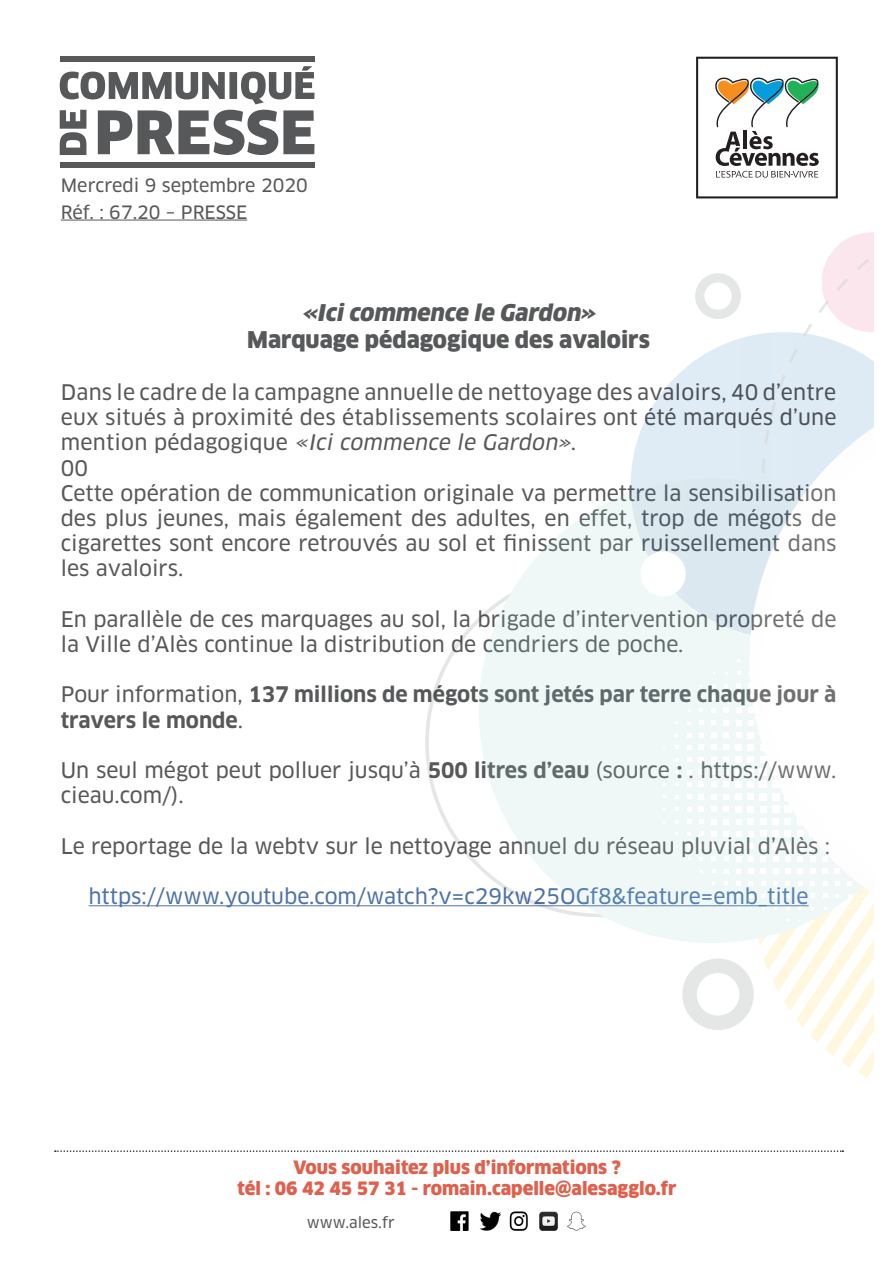
<style>
.page{position:relative;width:893px;height:1263px;background:#fff}
.page>*{position:absolute;margin:0;border:0;box-sizing:border-box;transform-origin:0 0}
.t1{font:900 22.5px "Clan OT";color:#57585a}
.t2{font:italic 900 22.5px "Clan OT";color:#57585a}
.t3{font:21px/25.2px "Clan OT News";color:#57585a;text-align:justify}
.t4{font:700 21px/25.2px "Clan OT";color:#57585a}
.t5{font:21px "Clan OT News";color:#4d72ac}
.t6{font:900 18px "Clan OT";color:#de604d}
.t7{font:18px "Clan OT News";color:#57585a}
.t8{font:15px "Clan OT News";color:#57585a}
.s1{font-style:italic}
.s2{font-family:"Clan OT News";font-weight:400}
.s3{font-family:"Clan OT";font-weight:700}
</style>
<div class="page">
<img style="left:450px;top:1211px;width:136px;height:19px">
<svg style="left:98px;top:110px;width:217px;height:45px"></svg>
<svg style="left:60px;top:110px;width:26px;height:45px"></svg>
<svg style="left:60px;top:66px;width:255px;height:38px"></svg>
<div style="left:60px;top:57px;width:255px;height:5px;background:#57585a"></div>
<div style="left:60px;top:162px;width:255px;height:6px;background:#57585a"></div>
<hr style="left:89px;top:905px;width:720px;height:1px;background:#4d72ac">
<hr style="left:61px;top:220px;width:186px;height:1px;background:#57585a">
<svg style="left:479px;top:481px;width:281px;height:462px;fill:#eff8f7"></svg>
<svg style="left:737px;top:671px;width:3px;height:4px"></svg>
<svg style="left:724px;top:684px;width:4px;height:3px"></svg>
<svg style="left:736px;top:683px;width:5px;height:5px"></svg>
<svg style="left:712px;top:696px;width:4px;height:4px"></svg>
<svg style="left:724px;top:696px;width:4px;height:4px"></svg>
<svg style="left:736px;top:695px;width:5px;height:5px"></svg>
<svg style="left:699px;top:708px;width:4px;height:4px"></svg>
<svg style="left:711px;top:708px;width:5px;height:5px"></svg>
<svg style="left:724px;top:708px;width:5px;height:5px"></svg>
<svg style="left:736px;top:708px;width:5px;height:5px"></svg>
<svg style="left:687px;top:721px;width:4px;height:3px"></svg>
<svg style="left:699px;top:720px;width:5px;height:5px"></svg>
<svg style="left:711px;top:720px;width:5px;height:5px"></svg>
<svg style="left:723px;top:720px;width:6px;height:5px"></svg>
<svg style="left:736px;top:720px;width:5px;height:5px"></svg>
<svg style="left:687px;top:733px;width:4px;height:4px"></svg>
<svg style="left:699px;top:733px;width:5px;height:4px"></svg>
<svg style="left:711px;top:732px;width:5px;height:6px"></svg>
<svg style="left:723px;top:732px;width:6px;height:6px"></svg>
<svg style="left:736px;top:732px;width:5px;height:6px"></svg>
<svg style="left:687px;top:745px;width:4px;height:4px"></svg>
<svg style="left:699px;top:745px;width:5px;height:5px"></svg>
<svg style="left:711px;top:745px;width:5px;height:5px"></svg>
<svg style="left:723px;top:744px;width:6px;height:6px"></svg>
<svg style="left:735px;top:744px;width:6px;height:6px"></svg>
<div style="left:748px;top:744px;width:6px;height:7px;background:#fff"></div>
<svg style="left:687px;top:757px;width:4px;height:5px"></svg>
<svg style="left:699px;top:757px;width:5px;height:5px"></svg>
<svg style="left:711px;top:757px;width:5px;height:5px"></svg>
<svg style="left:723px;top:757px;width:6px;height:6px"></svg>
<div style="left:735px;top:757px;width:7px;height:6px;background:#fff"></div>
<div style="left:747px;top:756px;width:7px;height:7px;background:#fff"></div>
<svg style="left:675px;top:770px;width:4px;height:4px"></svg>
<svg style="left:687px;top:770px;width:4px;height:4px"></svg>
<svg style="left:699px;top:769px;width:5px;height:6px"></svg>
<svg style="left:711px;top:769px;width:6px;height:6px"></svg>
<svg style="left:723px;top:769px;width:6px;height:6px"></svg>
<div style="left:735px;top:769px;width:7px;height:6px;background:#fff"></div>
<div style="left:747px;top:769px;width:7px;height:6px;background:#fff"></div>
<svg style="left:675px;top:783px;width:4px;height:3px"></svg>
<svg style="left:687px;top:782px;width:4px;height:5px"></svg>
<svg style="left:699px;top:782px;width:5px;height:5px"></svg>
<svg style="left:711px;top:782px;width:6px;height:5px"></svg>
<svg style="left:723px;top:781px;width:6px;height:6px"></svg>
<div style="left:735px;top:781px;width:7px;height:7px;background:#fff"></div>
<div style="left:747px;top:781px;width:7px;height:7px;background:#fff"></div>
<svg style="left:675px;top:795px;width:3px;height:4px"></svg>
<svg style="left:687px;top:794px;width:4px;height:5px"></svg>
<svg style="left:699px;top:794px;width:5px;height:5px"></svg>
<svg style="left:711px;top:794px;width:6px;height:6px"></svg>
<svg style="left:723px;top:794px;width:6px;height:6px"></svg>
<div style="left:735px;top:794px;width:7px;height:6px;background:#fff"></div>
<div style="left:747px;top:793px;width:7px;height:7px;background:#fff"></div>
<svg style="left:675px;top:807px;width:3px;height:4px"></svg>
<svg style="left:687px;top:807px;width:4px;height:4px"></svg>
<svg style="left:699px;top:807px;width:5px;height:5px"></svg>
<svg style="left:711px;top:806px;width:5px;height:6px"></svg>
<svg style="left:723px;top:806px;width:6px;height:6px"></svg>
<div style="left:735px;top:806px;width:7px;height:6px;background:#fff"></div>
<svg style="left:687px;top:819px;width:4px;height:5px"></svg>
<svg style="left:699px;top:819px;width:5px;height:5px"></svg>
<svg style="left:711px;top:819px;width:5px;height:5px"></svg>
<svg style="left:723px;top:819px;width:6px;height:5px"></svg>
<svg style="left:735px;top:818px;width:6px;height:6px"></svg>
<div style="left:748px;top:818px;width:6px;height:7px;background:#fff"></div>
<svg style="left:687px;top:832px;width:4px;height:4px"></svg>
<svg style="left:699px;top:832px;width:5px;height:4px"></svg>
<svg style="left:711px;top:831px;width:5px;height:5px"></svg>
<svg style="left:723px;top:831px;width:6px;height:6px"></svg>
<svg style="left:736px;top:831px;width:5px;height:6px"></svg>
<svg style="left:687px;top:845px;width:4px;height:3px"></svg>
<svg style="left:699px;top:844px;width:4px;height:4px"></svg>
<svg style="left:711px;top:844px;width:5px;height:5px"></svg>
<svg style="left:723px;top:844px;width:6px;height:5px"></svg>
<svg style="left:736px;top:843px;width:5px;height:6px"></svg>
<svg style="left:712px;top:856px;width:4px;height:5px"></svg>
<svg style="left:724px;top:856px;width:5px;height:5px"></svg>
<svg style="left:736px;top:856px;width:5px;height:5px"></svg>
<svg style="left:712px;top:869px;width:4px;height:4px"></svg>
<svg style="left:724px;top:869px;width:4px;height:4px"></svg>
<svg style="left:736px;top:869px;width:5px;height:4px"></svg>
<svg style="left:724px;top:882px;width:4px;height:3px"></svg>
<svg style="left:736px;top:881px;width:4px;height:4px"></svg>
<svg style="left:760px;top:942px;width:114px;height:135px"></svg>
<svg style="left:631px;top:332px;width:243px;height:306px"></svg>
<svg style="left:822px;top:232px;width:52px;height:100px"></svg>
<div style="left:682px;top:958px;width:72px;height:72px;border:14px solid #57585a;border-radius:50%"></div>
<div style="left:695px;top:273px;width:46px;height:46px;border:9px solid #57585a;border-radius:50%"></div>
<svg style="left:749px;top:379px;width:125px;height:563px"></svg>
<div style="left:641px;top:551px;width:45px;height:45px;background:#fff;border-radius:50%"></div>
<svg style="left:696px;top:57px;width:142px;height:141px"></svg>
<svg style="left:55px;top:1150px;width:786px;height:2px"></svg>
<p class="t7" style="left:61px;top:174px;width:248px">Mercredi 9 septembre 2020</p>
<p class="t7" style="left:61px;top:201px;width:188px">Réf. : 67.20 – PRESSE</p>
<p class="t2" style="left:302px;top:299px;width:300px">«Icicommence le Gardon»</p>
<p class="t1" style="left:247px;top:326px;width:404px">Marquage pédagogique des avaloirs</p>
<p class="t3" style="left:61px;top:380px;width:777px">Dans le cadre de la campagne annuelle de nettoyage des avaloirs, 40 d’entre eux situés à proximité des établissements scolaires ont été marqués d’une m e n t i o n p é d a go g i q u e <span class="s1">«Ici commence le Gardon»</span>.</p>
<p class="t3" style="left:61px;top:455px;width:29px">00</p>
<p class="t3" style="left:61px;top:481px;width:777px">Cette opération de communication originale va permettre la sensibilisation des plus jeunes, mais également des adultes, en effet, trop de mégots de cigarettes sont encore retrouvés au sol et finissent par ruissellement dans les avaloirs.</p>
<p class="t3" style="left:61px;top:607px;width:777px">En parallèle de ces marquages au sol, la brigade d’intervention propreté de la Ville d’Alès continue la distribution de cendriers de poche.</p>
<p class="t4" style="left:61px;top:682px;width:777px"><span class="s2">Pour information,</span> 137 millions de mégots sont jetés par terre chaque jour à travers le monde<span class="s2">.</span></p>
<p class="t3" style="left:61px;top:758px;width:777px">Un seul mégot peut polluer jusqu’à <span class="s3">500 litres d’eau</span> (source <span class="s3">:</span> . https://www. cieau.com/).</p>
<p class="t3" style="left:61px;top:833px;width:771px">Le reportage de la webtv sur le nettoyage annuel du réseau pluvial d’Alès :</p>
<p class="t5" style="left:89px;top:884px;width:721px">https://www.youtube.com/watch?v=c29kw25OGf8&amp;feature=emb_title</p>
<p class="t6" style="left:293px;top:1156px;width:329px">Vous souhaitez plus d’informations ?</p>
<p class="t6" style="left:238px;top:1178px;width:440px">tél : 06 42 45 57 31 - romain.capelle@alesagglo.fr</p>
<p class="t8" style="left:307px;top:1214px;width:89px">www.ales.fr</p>
</div>
